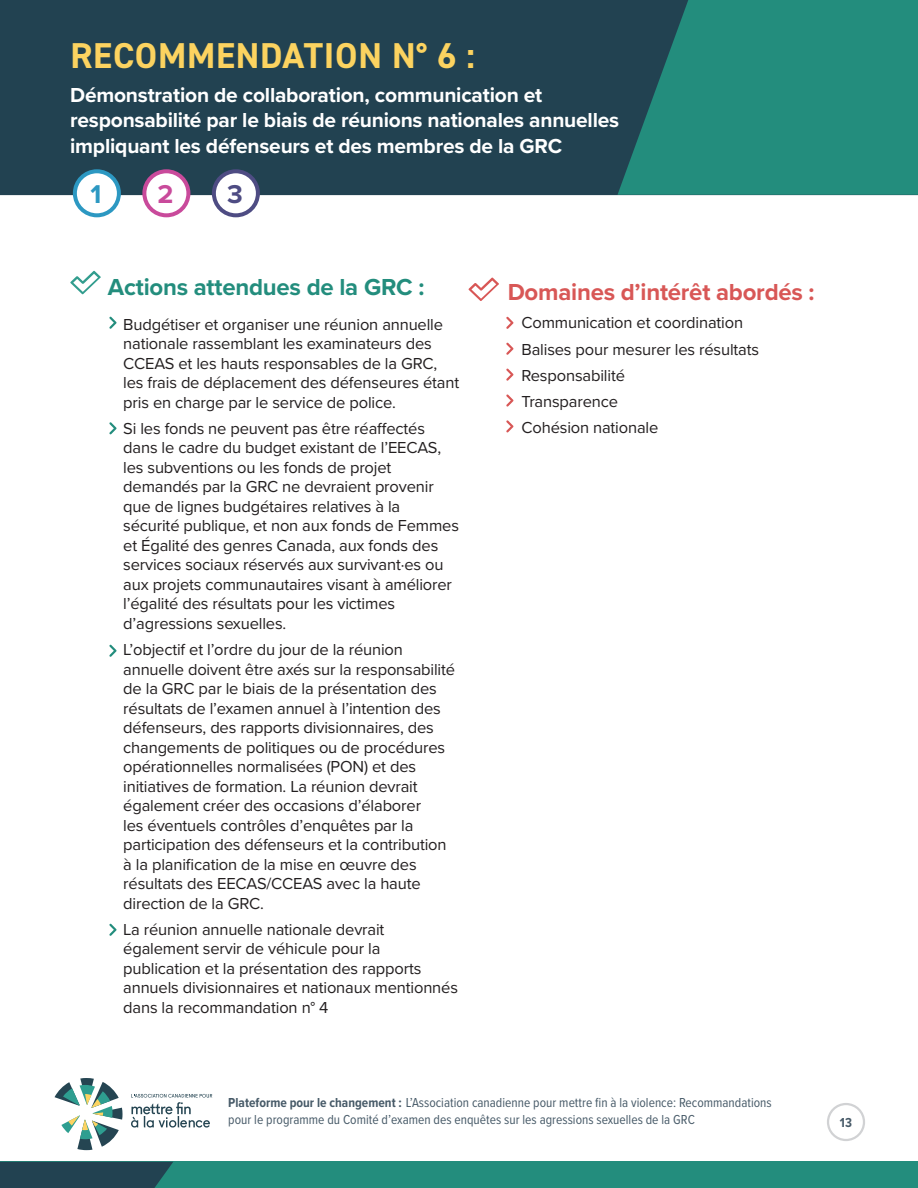
<style>
.page{position:relative;width:918px;height:1188px;background:#fff}
.page>*{position:absolute;margin:0;border:0;box-sizing:border-box;transform-origin:0 0}
.t1{font:700 36px "DIN2014";letter-spacing:.02em;color:#fcd360}
.t2{font:700 26.7px "Proxima Nova";color:#c94a9b}
.t3{font:700 26.7px "Proxima Nova";color:#4e4c83}
.t4{font:700 26.7px "Proxima Nova";color:#2c98c2}
.t5{font:700 24px "Proxima Nova";letter-spacing:-.01em;color:#d85756}
.t6{font:700 24px "Proxima Nova";letter-spacing:-.01em;color:#238d7d}
.t7{font:700 21px/25.5px "Proxima Nova";letter-spacing:-.01em;color:#fff}
.t8{font:16.5px/19.5px "Proxima Nova";letter-spacing:-.01em;color:#231f20}
.t9{font:13.5px/16.5px "Proxima Nova Cond";color:#475a68}
.t10{font:700 13.5px "Proxima Nova Cond";color:#475a68}
.s1{font-weight:700}
</style>
<div class="page">
<svg style="left:55px;top:1078px;width:68px;height:72px"></svg>
<svg style="left:131px;top:1094px;width:81px;height:34px"></svg>
<div style="left:827px;top:1103px;width:38px;height:38px;border:2px solid #d1d2d4;border-radius:50%"></div>
<div style="left:0;top:1162px;width:918px;height:26px;background:#238d7d"></div>
<div style="left:0;top:1162px;width:173px;height:26px;background:#224251"></div>
<div style="left:0;top:0;width:618px;height:195px;background:#224251"></div>
<svg style="left:618px;top:0;width:300px;height:195px;background:#228477"></svg>
<div style="left:144px;top:171px;width:44px;height:44px;background:#fff;border-radius:50%"></div>
<div style="left:142px;top:169px;width:48px;height:48px;border:4px solid #c94a9b;border-radius:50%"></div>
<div style="left:214px;top:171px;width:44px;height:44px;background:#fff;border-radius:50%"></div>
<div style="left:212px;top:169px;width:48px;height:48px;border:4px solid #4e4c83;border-radius:50%"></div>
<div style="left:75px;top:171px;width:44px;height:44px;background:#fff;border-radius:50%"></div>
<div style="left:73px;top:169px;width:48px;height:48px;border:4px solid #2c98c2;border-radius:50%"></div>
<svg style="left:506px;top:317px;width:7px;height:12px"></svg>
<svg style="left:506px;top:343px;width:7px;height:12px"></svg>
<svg style="left:506px;top:368px;width:7px;height:13px"></svg>
<svg style="left:469px;top:278px;width:30px;height:23px"></svg>
<svg style="left:506px;top:394px;width:7px;height:13px"></svg>
<svg style="left:506px;top:420px;width:7px;height:12px"></svg>
<svg style="left:109px;top:317px;width:8px;height:12px"></svg>
<svg style="left:109px;top:422px;width:8px;height:12px"></svg>
<svg style="left:109px;top:645px;width:8px;height:12px"></svg>
<svg style="left:70px;top:271px;width:31px;height:23px"></svg>
<svg style="left:109px;top:924px;width:8px;height:12px"></svg>
<p class="t1" style="left:70px;top:31px;width:406px">RECOMMENDATION N° 6 :</p>
<p class="t7" style="left:70px;top:82px;width:551px">Démonstration de collaboration, communication et responsabilité par le biais de réunions nationales annuelles impliquant les défenseurs et des membres de la GRC</p>
<p class="t4" style="left:90px;top:174px;width:12px">1</p>
<p class="t2" style="left:157px;top:174px;width:18px">2</p>
<p class="t3" style="left:227px;top:174px;width:17px">3</p>
<p class="t6" style="left:108px;top:269px;width:318px">Actions attendues de la GRC :</p>
<p class="t8" style="left:123px;top:314px;width:337px">Budgétiser et organiser une réunion annuelle nationale rassemblant les examinateurs des CCEAS et les hauts responsables de la GRC, les frais de déplacement des défenseures étant pris en charge par le service de police.</p>
<p class="t8" style="left:123px;top:418px;width:337px">Si les fonds ne peuvent pas être réaffectés dans le cadre du budget existant de l’EECAS, les subventions ou les fonds de projet demandés par la GRC ne devraient provenir que de lignes budgétaires relatives à la sécurité publique, et non aux fonds de Femmes et Égalité des genres Canada, aux fonds des services sociaux réservés aux survivant·es ou aux projets communautaires visant à améliorer l’égalité des résultats pour les victimes d’agressions sexuelles.</p>
<p class="t8" style="left:123px;top:639px;width:333px">L’objectif et l’ordre du jour de la réunion annuelle doivent être axés sur la responsabilité de la GRC par le biais de la présentation des résultats de l’examen annuel à l’intention des défenseurs, des rapports divisionnaires, des changements de politiques ou de procédures opérationnelles normalisées (PON) et des initiatives de formation. La réunion devrait également créer des occasions d’élaborer<br>les éventuels contrôles d’enquêtes par la participation des défenseurs et la contribution à la planification de la mise en œuvre des résultats des EECAS/CCEAS avec la haute direction de la GRC.</p>
<p class="t8" style="left:123px;top:919px;width:336px">La réunion annuelle nationale devrait également servir de véhicule pour la publication et la présentation des rapports annuels divisionnaires et nationaux mentionnés dans la recommandation n° 4</p>
<p class="t5" style="left:508px;top:274px;width:309px">Domaines d’intérêt abordés :</p>
<p class="t8" style="left:521px;top:312px;width:223px">Communication et coordination</p>
<p class="t8" style="left:521px;top:339px;width:239px">Balises pour mesurer les résultats</p>
<p class="t8" style="left:521px;top:365px;width:105px">Responsabilité</p>
<p class="t8" style="left:521px;top:391px;width:98px">Transparence</p>
<p class="t8" style="left:521px;top:417px;width:138px">Cohésion nationale</p>
<p class="t9" style="left:228px;top:1094px;width:545px"><span class="s1">Plateforme pour le changement :</span> L’Association canadienne pour mettre fin à la violence: Recommandations pour le programme du Comité d’examen des enquêtes sur les agressions sexuelles de la GRC</p>
<p class="t10" style="left:840px;top:1112px;width:14px">13</p>
</div>
